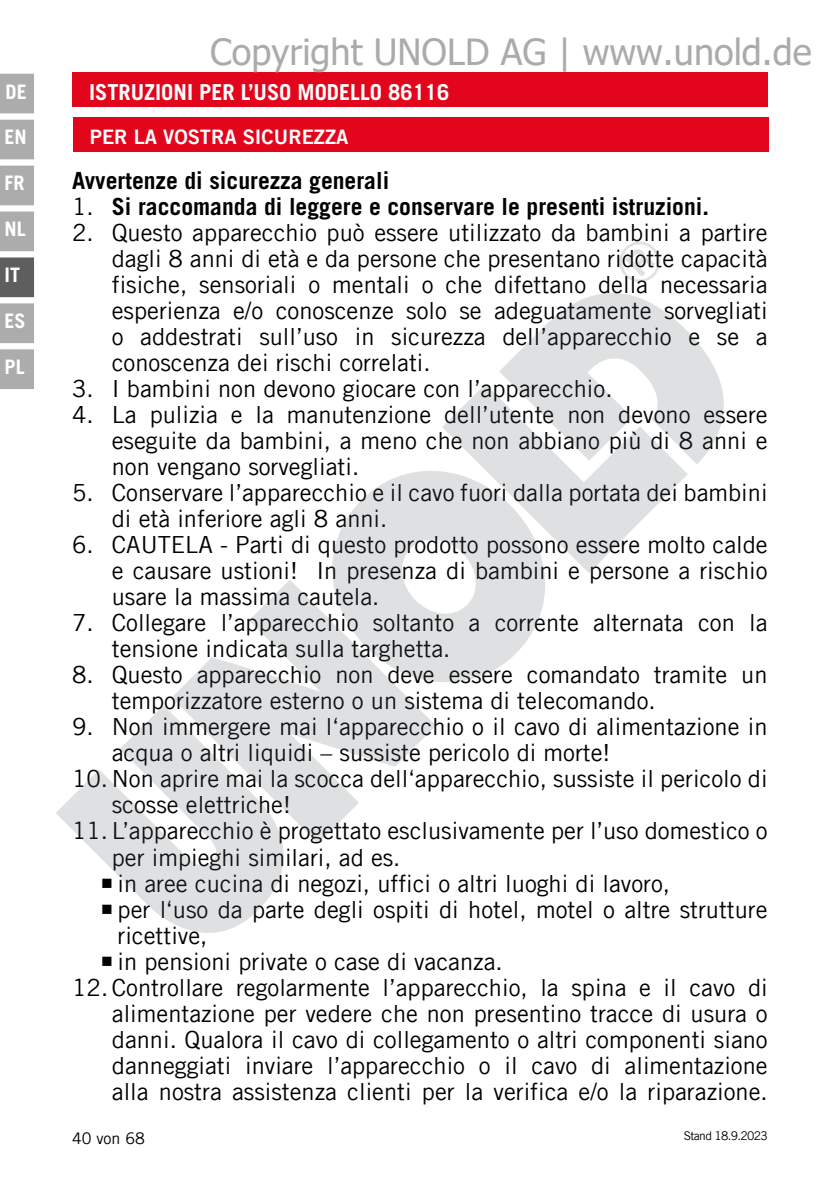
<style>
.page{position:relative;width:840px;height:1191px;background:#fff}
.page>*{position:absolute;margin:0;border:0;box-sizing:border-box;transform-origin:0 0}
.t1{font:36px "Tahoma";color:#ababab}
.t2{font:23.6px/26px "Trade Gothic LT Com";color:#000}
.t3{font:700 23.6px "Trade Gothic LT Com";color:#000}
.t4{font:700 22px "Trade Gothic LT Com";color:#fff}
.t5{font:20px "Trade Gothic LT Com Bd 2";color:#fff}
.t6{font:700 20px "Trade Gothic LT Com";color:#fff}
.t7{font:16px "Trade Gothic LT Com";color:#000}
.t8{font:12px "Trade Gothic LT Com";letter-spacing:-.055em;color:#000}
.s1{font-weight:400}
</style>
<div class="page">
<div style="left:0;top:74px;width:34px;height:39px;background:#acacac"></div>
<div style="left:0;top:120px;width:34px;height:39px;background:#acacac"></div>
<div style="left:0;top:166px;width:34px;height:39px;background:#acacac"></div>
<div style="left:0;top:211px;width:34px;height:40px;background:#acacac"></div>
<div style="left:0;top:257px;width:34px;height:40px;background:#5f5e5e"></div>
<div style="left:0;top:303px;width:34px;height:40px;background:#acacac"></div>
<div style="left:0;top:349px;width:34px;height:40px;background:#acacac"></div>
<div style="left:72px;top:72px;width:695px;height:34px;background:#e3051b"></div>
<div style="left:73px;top:118px;width:695px;height:34px;background:#e3051b"></div>
<svg style="left:543px;top:293px;width:181px;height:182px;fill:#dee0e1"></svg>
<svg style="left:442px;top:328px;width:245px;height:245px;fill:#dee0e1"></svg>
<svg style="left:332px;top:428px;width:255px;height:254px;fill:#dee0e1"></svg>
<svg style="left:172px;top:579px;width:264px;height:264px;fill:#dee0e1"></svg>
<svg style="left:56px;top:702px;width:260px;height:231px;fill:#dee0e1"></svg>
<svg style="left:619px;top:241px;width:41px;height:41px"></svg>
<svg style="left:102px;top:878px;width:9px;height:9px"></svg>
<svg style="left:102px;top:904px;width:9px;height:9px"></svg>
<p class="t6" style="left:6px;top:80px;width:23px">DE</p>
<p class="t6" style="left:5px;top:125px;width:24px">EN</p>
<p class="t6" style="left:5px;top:171px;width:22px">FR</p>
<p class="t6" style="left:5px;top:217px;width:23px">NL</p>
<p class="t6" style="left:5px;top:262px;width:17px">IT</p>
<p class="t6" style="left:5px;top:308px;width:23px">ES</p>
<p class="t6" style="left:5px;top:354px;width:22px">PL</p>
<h1 class="t1" style="left:210px;top:27px;width:602px">Copyright UNOLD AG | www.unold.de</h1>
<p class="t4" style="left:89px;top:78px;width:361px">ISTRUZIONI PER L’USO MODELLO 86116</p>
<p class="t5" style="left:90px;top:125px;width:260px">PER LA VOSTRA SICUREZZA</p>
<p class="t3" style="left:72px;top:166px;width:318px">Avvertenze di sicurezza generali</p>
<p class="t3" style="left:72px;top:192px;width:638px"><span class="s1">1.</span> Si raccomanda di leggere e conservare le presenti istruzioni.</p>
<p class="t2" style="left:112px;top:219px;width:657px;text-align:justify;text-indent:-40px">2. Questo apparecchio può essere utilizzato da bambini a partire dagli 8 anni di età e da persone che presentano ridotte capacità fisiche, sensoriali o mentali o che difettano della necessaria esperienza e/o conoscenze solo se adeguatamente sorvegliati o addestrati sull’uso in sicurezza dell’apparecchio e se a conoscenza dei rischi correlati.</p>
<p class="t2" style="left:72px;top:375px;width:541px">3. I bambini non devono giocare con l’apparecchio.</p>
<p class="t2" style="left:112px;top:401px;width:657px;text-align:justify;text-indent:-40px">4. La pulizia e la manutenzione dell’utente non devono essere eseguite da bambini, a meno che non abbiano più di 8 anni e non vengano sorvegliati.</p>
<p class="t2" style="left:112px;top:479px;width:657px;text-indent:-40px">5. Conservare l’apparecchio e il cavo fuori dalla portata dei bambini di età inferiore agli 8 anni.</p>
<p class="t2" style="left:112px;top:531px;width:657px;text-align:justify;text-indent:-40px">6. CAUTELA - Parti di questo prodotto possono essere molto calde e causare ustioni! In presenza di bambini e persone a rischio usare la massima cautela.</p>
<p class="t2" style="left:112px;top:609px;width:657px;text-indent:-40px">7. Collegare l’apparecchio soltanto a corrente alternata con la tensione indicata sulla targhetta.</p>
<p class="t2" style="left:112px;top:661px;width:657px;text-indent:-40px">8. Questo apparecchio non deve essere comandato tramite un temporizzatore esterno o un sistema di telecomando.</p>
<p class="t2" style="left:112px;top:713px;width:657px;text-indent:-40px">9. Non immergere mai l‘apparecchio o il cavo di alimentazione in acqua o altri liquidi – sussiste pericolo di morte!</p>
<p class="t2" style="left:112px;top:765px;width:657px;text-indent:-40px">10. Non aprire mai la scocca dell‘apparecchio, sussiste il pericolo di scosse elettriche!</p>
<p class="t2" style="left:112px;top:817px;width:657px;text-indent:-40px">11. L’apparecchio è progettato esclusivamente per l’uso domestico o per impieghi similari, ad es.<br>in aree cucina di negozi, uffici o altri luoghi di lavoro,<br>per l‘uso da parte degli ospiti di hotel, motel o altre strutture ricettive,<br>in pensioni private o case di vacanza.</p>
<p class="t2" style="left:112px;top:974px;width:657px;text-align:justify;text-indent:-40px">12. Controllare regolarmente l’apparecchio, la spina e il cavo di alimentazione per vedere che non presentino tracce di usura o danni. Qualora il cavo di collegamento o altri componenti siano danneggiati inviare l’apparecchio o il cavo di alimentazione alla nostra assistenza clienti per la verifica e/o la riparazione.</p>
<p class="t7" style="left:72px;top:1128px;width:74px">40 von 68</p>
<p class="t8" style="left:683px;top:1128px;width:85px">Stand 18.9.2023</p>
</div>
